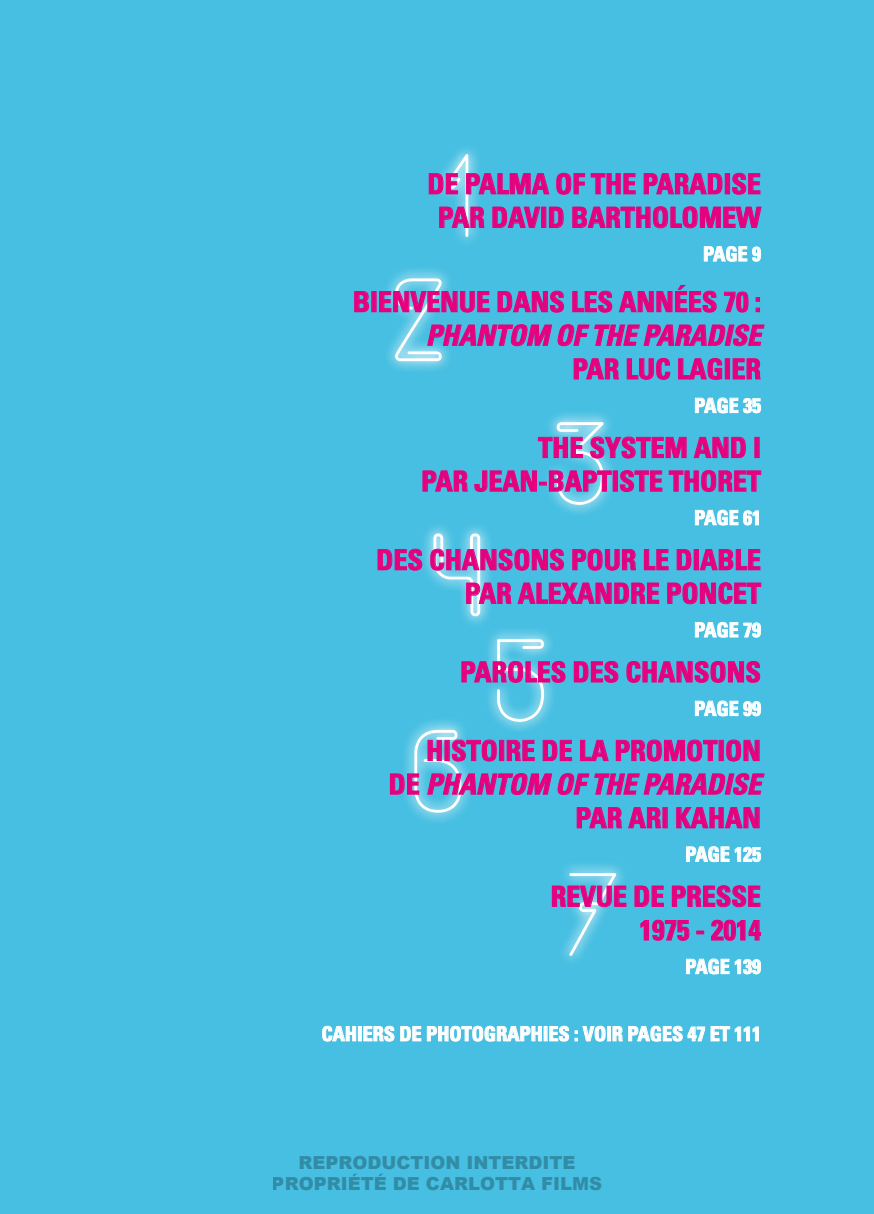
<style>
.page{position:relative;width:874px;height:1214px;background:#fff}
.page>*{position:absolute;margin:0;border:0;box-sizing:border-box;transform-origin:0 0}
.t1{font:700 condensed 28px/33.6px "Univers";color:#e6007d;text-align:right}
.t2{font:italic 700 condensed 28px "Univers";color:#e6007d}
.t3{font:700 condensed 20px "Univers";color:#fff}
.t4{font:900 18px/21.6px "Arial";color:rgb(0 0 0/.27);text-align:center}
.s1{font-style:italic}
</style>
<div class="page">
<div style="left:0;top:0;width:873px;height:1213px;background:#46bfe2"></div>
<svg style="left:427px;top:526px;width:60px;height:7px"></svg>
<svg style="left:456px;top:148px;width:19px;height:6px"></svg>
<svg style="left:354px;top:291px;width:15px;height:21px"></svg>
<svg style="left:379px;top:154px;width:385px;height:372px"></svg>
<svg style="left:377px;top:533px;width:387px;height:441px"></svg>
<svg style="left:322px;top:1025px;width:34px;height:16px"></svg>
<div style="left:358px;top:1025px;width:3px;height:16px;border:1px solid #fff"></div>
<svg style="left:363px;top:1025px;width:179px;height:16px"></svg>
<svg style="left:549px;top:1025px;width:56px;height:17px"></svg>
<div style="left:606px;top:1025px;width:4px;height:16px;border:1px solid #fff"></div>
<svg style="left:612px;top:1025px;width:146px;height:16px"></svg>
<p class="t1" style="left:427px;top:167px;width:335px;text-align:center">DE PALMA OF THE PARADISE<br>PAR DAVID BARTHOLOMEW</p>
<p class="t3" style="left:702px;top:242px;width:59px">PAGE 9</p>
<p class="t1" style="left:353px;top:285px;width:409px">BIENVENUE DANS LES ANNÉES 70 :</p>
<p class="t2" style="left:426px;top:318px;width:336px">PHANTOM OF THE PARADISE</p>
<p class="t1" style="left:572px;top:352px;width:190px">PAR LUC LAGIER</p>
<p class="t3" style="left:693px;top:393px;width:68px">PAGE 35</p>
<p class="t1" style="left:421px;top:430px;width:341px">THE SYSTEM AND I<br>PAR JEAN-BAPTISTE THORET</p>
<p class="t3" style="left:693px;top:505px;width:68px">PAGE 61</p>
<p class="t1" style="left:376px;top:543px;width:386px">DES CHANSONS POUR LE DIABLE<br>PAR ALEXANDRE PONCET</p>
<p class="t3" style="left:693px;top:617px;width:68px">PAGE 79</p>
<p class="t1" style="left:460px;top:655px;width:302px">PAROLES DES CHANSONS</p>
<p class="t3" style="left:693px;top:696px;width:68px">PAGE 99</p>
<p class="t1" style="left:388px;top:733px;width:373px">HISTOIRE DE LA PROMOTION<br>DE <span class="s1">PHANTOM OF THE PARADISE<br></span>PAR ARI KAHAN</p>
<p class="t3" style="left:685px;top:842px;width:77px">PAGE 125</p>
<p class="t1" style="left:550px;top:879px;width:212px">REVUE DE PRESSE<br>1975 - 2014</p>
<p class="t3" style="left:685px;top:954px;width:77px">PAGE 139</p>
<p class="t3" style="left:321px;top:1021px;width:440px">CAHIERS DE PHOTOGRAPHIES : VOIR PAGES 47 ET 111</p>
<p class="t4" style="left:272px;top:1150px;width:332px">REPRODUCTION INTERDITE<br>PROPRIÉTÉ DE CARLOTTA FILMS</p>
</div>
